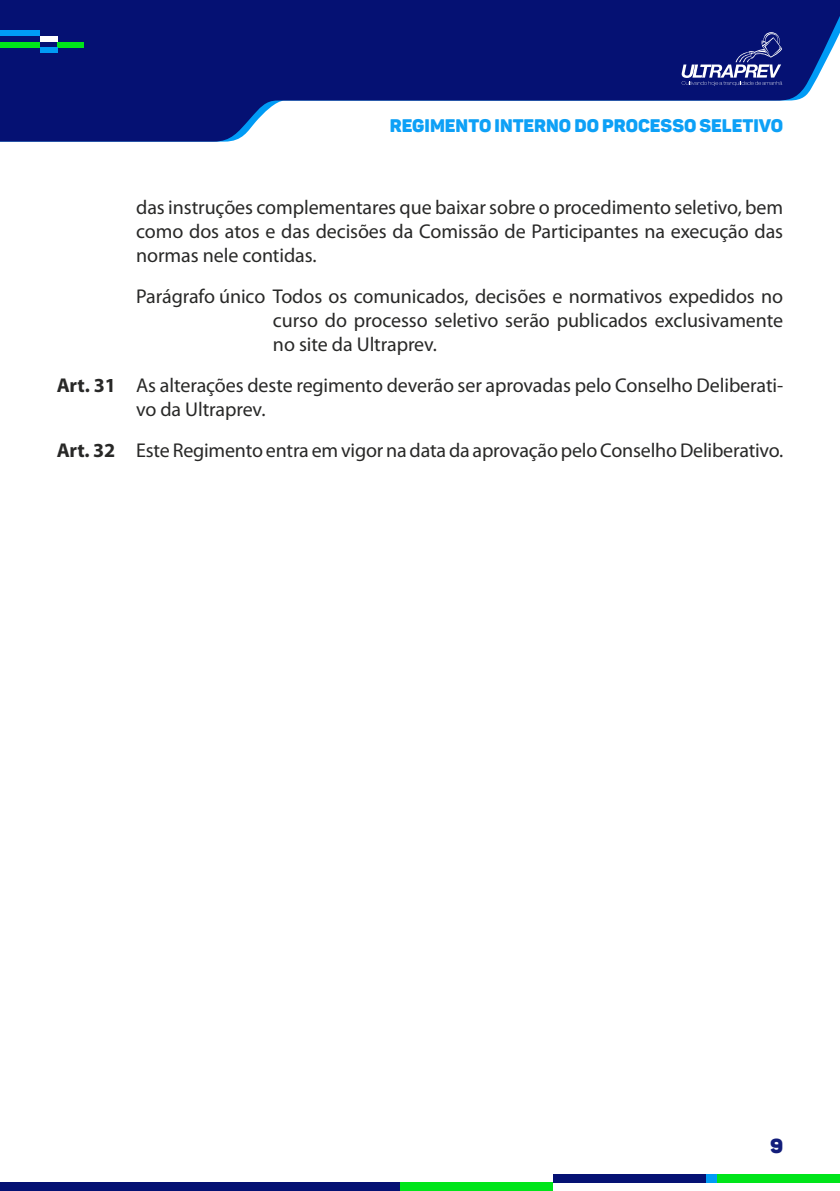
<style>
.page{position:relative;width:840px;height:1191px;background:#fff}
.page>*{position:absolute;margin:0;border:0;box-sizing:border-box;transform-origin:0 0}
.t1{font:20px/24px "Myriad Pro";letter-spacing:-.005em;color:#282827;text-align:justify}
.t2{font:900 20px "Panton Demo";color:#121d7a}
.t3{font:900 18px "Panton Demo";color:#0da0f6}
.s1{font-weight:700}
</style>
<div class="page">
<svg style="left:0;top:0;width:839px;height:142px;fill:#051173"></svg>
<div style="left:0;top:42px;width:40px;height:6px;background:#00e51a"></div>
<div style="left:57px;top:42px;width:26px;height:6px;background:#00e51a"></div>
<div style="left:0;top:30px;width:40px;height:6px;background:#009bf5"></div>
<div style="left:40px;top:36px;width:17px;height:6px;background:#fff"></div>
<div style="left:40px;top:47px;width:17px;height:6px;background:#009bf5"></div>
<svg style="left:681px;top:32px;width:100px;height:54px;background:#303a8b"></svg>
<div style="left:716px;top:1174px;width:123px;height:9px;background:#00e51a"></div>
<div style="left:399px;top:1182px;width:153px;height:9px;background:#00e51a"></div>
<div style="left:705px;top:1174px;width:11px;height:9px;background:#009bf5"></div>
<div style="left:0;top:1182px;width:399px;height:9px;background:#051173"></div>
<div style="left:552px;top:1174px;width:153px;height:9px;background:#051173"></div>
<p class="t3" style="left:389px;top:114px;width:394px">REGIMENTO INTERNO DO PROCESSO SELETIVO</p>
<p class="t1" style="left:136px;top:194px;width:648px">das instruções complementares que baixar sobre o procedimento seletivo, bem como dos atos e das decisões da Comissão de Participantes na execução das normas nele contidas.</p>
<p class="t1" style="left:273px;top:283px;width:511px;text-indent:-137px">Parágrafo único Todos os comunicados, decisões e normativos expedidos no curso do processo seletivo serão publicados exclusivamente no site da Ultraprev.</p>
<p class="t1" style="left:136px;top:372px;width:648px;text-indent:-79px"><span class="s1">Art. 31</span> As alterações deste regimento deverão ser aprovadas pelo Conselho Deliberati&shy;vo da Ultraprev.</p>
<p class="t1" style="left:57px;top:437px;width:727px"><span class="s1">Art. 32</span> Este Regimento entra em vigor na data da aprovação pelo Conselho Deliberativo.</p>
<p class="t2" style="left:769px;top:1133px;width:15px">9</p>
</div>
